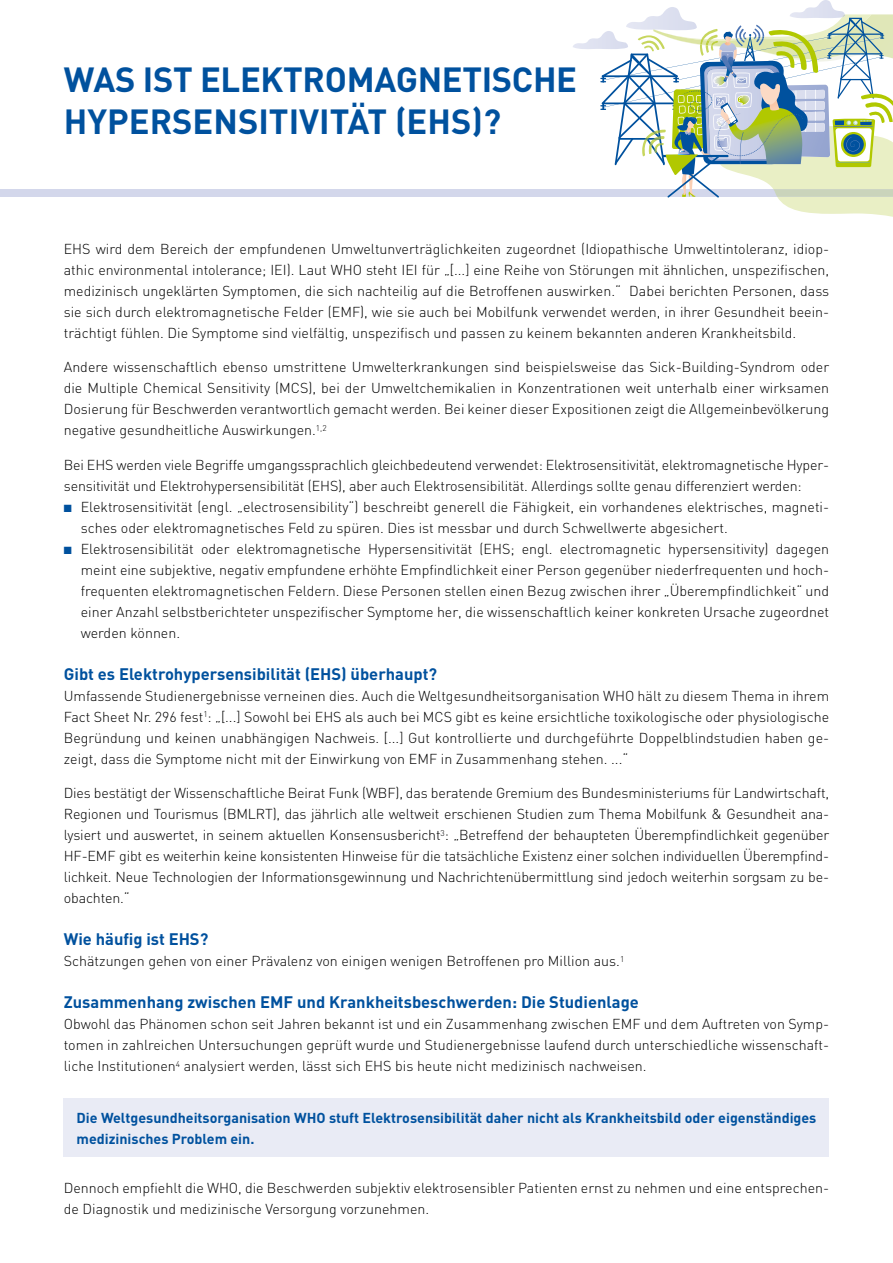
<style>
.page{position:relative;width:893px;height:1263px;background:#fff}
.page>*{position:absolute;margin:0;border:0;box-sizing:border-box;transform-origin:0 0}
.t1{font:700 34.5px/42px "DIN";letter-spacing:-.01em;color:#00519e}
.t2{font:700 16.5px "DIN";color:#00519e}
.t3{font:300 14.25px/21px "DIN";color:#000;text-align:justify}
.t4{font:700 14.25px/21px "DIN";color:#00519e}
.s1{color:#00519e}
</style>
<div class="page">
<div style="left:64px;top:1098px;width:765px;height:59px;background:#e9ebf5"></div>
<div style="left:0;top:189px;width:893px;height:8px;background:#d3d7eb"></div>
<svg style="left:573px;top:0;width:320px;height:217px"></svg>
<h1 class="t1" style="left:64px;top:58px;width:515px">WAS IST ELEKTROMAGNETISCHE<br>HYPERSENSITIVITÄT (EHS)?</h1>
<p class="t3" style="left:64px;top:238px;width:767px">EHS wird dem Bereich der empfundenen Umweltunverträglichkeiten zugeordnet (Idiopathische Umweltintoleranz, idiop&shy;athic environmental intolerance; IEI). Laut WHO steht IEI für „[...] eine Reihe von Störungen mit ähnlichen, unspezifischen, medizinisch ungeklärten Symptomen, die sich nachteilig auf die Betroffenen auswirken.“ Dabei berichten Personen, dass sie sich durch elektromagnetische Felder (EMF), wie sie auch bei Mobilfunk verwendet werden, in ihrer Gesundheit beein&shy;trächtigt fühlen. Die Symptome sind vielfältig, unspezifisch und passen zu keinem bekannten anderen Krankheitsbild.</p>
<p class="t3" style="left:64px;top:357px;width:767px">Andere wissenschaftlich ebenso umstrittene Umwelterkrankungen sind beispielsweise das Sick-Building-Syndrom oder die Multiple Chemical Sensitivity (MCS), bei der Umweltchemikalien in Konzentrationen weit unterhalb einer wirksamen Dosierung für Beschwerden verantwortlich gemacht werden. Bei keiner dieser Expositionen zeigt die Allgemeinbevölkerung negative gesundheitliche Auswirkungen.<sup>1,2</sup></p>
<p class="t3" style="left:64px;top:454px;width:767px">Bei EHS werden viele Begriffe umgangssprachlich gleichbedeutend verwendet: Elektrosensitivität, elektromagnetische Hyper&shy;sensitivität und Elektrohypersensibilität (EHS), aber auch Elektrosensibilität. Allerdings sollte genau differenziert werden:</p>
<p class="t3" style="left:81px;top:496px;width:750px;text-indent:-17px"><span class="s1">■</span> Elektrosensitivität (engl. „electrosensibility“) beschreibt generell die Fähigkeit, ein vorhandenes elektrisches, magneti&shy;sches oder elektromagnetisches Feld zu spüren. Dies ist messbar und durch Schwellwerte abgesichert.</p>
<p class="t3" style="left:81px;top:538px;width:750px;text-indent:-17px"><span class="s1">■</span> Elektrosensibilität oder elektromagnetische Hypersensitivität (EHS; engl. electromagnetic hypersensitivity) dagegen meint eine subjektive, negativ empfundene erhöhte Empfindlichkeit einer Person gegenüber niederfrequenten und hoch&shy;frequenten elektromagnetischen Feldern. Diese Personen stellen einen Bezug zwischen ihrer „Überempfindlichkeit“ und einer Anzahl selbstberichteter unspezifischer Symptome her, die wissenschaftlich keiner konkreten Ursache zugeordnet werden können.</p>
<p class="t2" style="left:64px;top:663px;width:375px">Gibt es Elektrohypersensibilität (EHS) überhaupt?</p>
<p class="t3" style="left:64px;top:685px;width:767px">Umfassende Studienergebnisse verneinen dies. Auch die Weltgesundheitsorganisation WHO hält zu diesem Thema in ihrem Fact Sheet Nr. 296 fest<sup>1</sup>: „[...] Sowohl bei EHS als auch bei MCS gibt es keine ersichtliche toxikologische oder physiologische Begründung und keinen unabhängigen Nachweis. [...] Gut kontrollierte und durchgeführte Doppelblindstudien haben ge&shy;zeigt, dass die Symptome nicht mit der Einwirkung von EMF in Zusammenhang stehen. ...“</p>
<p class="t3" style="left:64px;top:783px;width:767px">Dies bestätigt der Wissenschaftliche Beirat Funk (WBF), das beratende Gremium des Bundesministeriums für Landwirtschaft, Regionen und Tourismus (BMLRT), das jährlich alle weltweit erschienen Studien zum Thema Mobilfunk &amp; Gesundheit ana&shy;lysiert und auswertet, in seinem aktuellen Konsensusbericht<sup>3</sup>: „Betreffend der behaupteten Überempfindlichkeit gegenüber HF-EMF gibt es weiterhin keine konsistenten Hinweise für die tatsächliche Existenz einer solchen individuellen Überempfind&shy;lichkeit. Neue Technologien der Informationsgewinnung und Nachrichtenübermittlung sind jedoch weiterhin sorgsam zu be&shy;obachten.“</p>
<p class="t2" style="left:64px;top:929px;width:146px">Wie häufig ist EHS?</p>
<p class="t3" style="left:64px;top:951px;width:562px">Schätzungen gehen von einer Prävalenz von einigen wenigen Betroffenen pro Million aus.<sup>1</sup></p>
<p class="t2" style="left:64px;top:992px;width:577px">Zusammenhang zwischen EMF und Krankheitsbeschwerden: Die Studienlage</p>
<p class="t3" style="left:64px;top:1014px;width:767px">Obwohl das Phänomen schon seit Jahren bekannt ist und ein Zusammenhang zwischen EMF und dem Auftreten von Symp&shy;tomen in zahlreichen Untersuchungen geprüft wurde und Studienergebnisse laufend durch unterschiedliche wissenschaft&shy;liche Institutionen<sup>4</sup> analysiert werden, lässt sich EHS bis heute nicht medizinisch nachweisen.</p>
<p class="t4" style="left:77px;top:1107px;width:741px">Die Weltgesundheitsorganisation WHO stuft Elektrosensibilität daher nicht als Krankheitsbild oder eigenständiges medizinisches Problem ein.</p>
<p class="t3" style="left:64px;top:1177px;width:767px">Dennoch empfiehlt die WHO, die Beschwerden subjektiv elektrosensibler Patienten ernst zu nehmen und eine entsprechen&shy;de Diagnostik und medizinische Versorgung vorzunehmen.</p>
</div>
